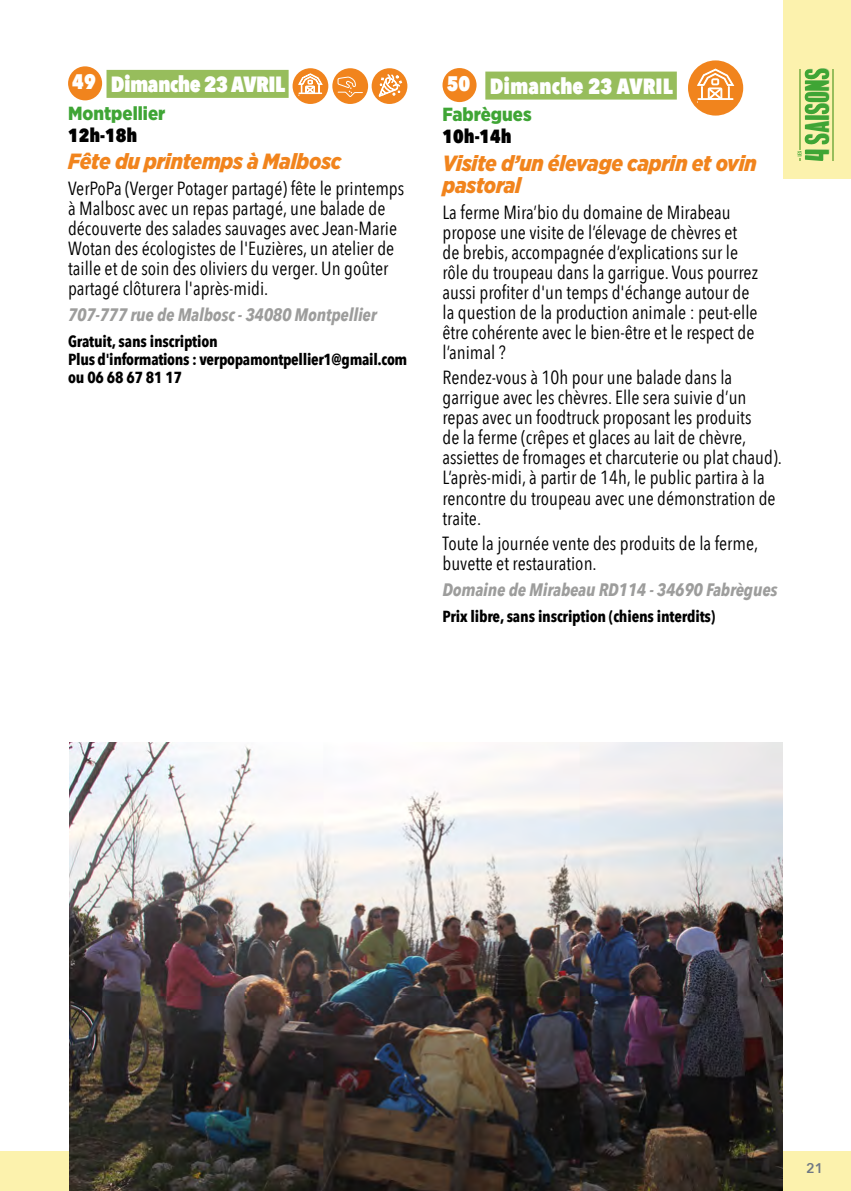
<style>
.page{position:relative;width:851px;height:1191px;background:#fff}
.page>*{position:absolute;margin:0;border:0;box-sizing:border-box;transform-origin:0 0}
.t1{font:italic 900 22px/22px "Gotham Narrow";letter-spacing:-.01em;color:#f1841d}
.t2{font:800 22px "Avenir Next Condensed";letter-spacing:-.02em;color:#fff}
.t3{font:800 22px "Avenir Next Condensed";color:#fff}
.t4{font:19px/20px "Avenir Next Condensed";color:#000}
.t5{font:900 19px "Gotham Narrow";color:#3fa535}
.t6{font:800 19px "Avenir Next Condensed";color:#000}
.t7{font:italic 700 18px "Avenir Next Condensed";letter-spacing:-.01em;color:#9d9d9c}
.t8{font:700 16px/18px "Avenir Next Condensed";letter-spacing:-.01em;color:#000}
.t9{font:600 14px "Avenir Next";color:#6f7884}
.s1{font-size:21px}
</style>
<div class="page">
<div style="left:0;top:1151px;width:850px;height:40px;background:#fcf2ad"></div>
<div style="left:782px;top:0;width:68px;height:179px;background:#fcf2ad"></div>
<hr style="left:832px;top:69px;width:1px;height:92px;background:#97bd5c">
<svg style="left:797px;top:68px;width:32px;height:93px"></svg>
<div style="left:106px;top:70px;width:182px;height:28px;background:#97bd5c"></div>
<div style="left:68px;top:66px;width:34px;height:34px;background:#f1841d;border-radius:50%"></div>
<div style="left:292px;top:68px;width:36px;height:36px;background:#f1841d;border-radius:50%"></div>
<svg style="left:298px;top:73px;width:24px;height:21px"></svg>
<div style="left:332px;top:68px;width:36px;height:36px;background:#f1841d;border-radius:50%"></div>
<svg style="left:337px;top:76px;width:26px;height:21px"></svg>
<div style="left:371px;top:68px;width:36px;height:36px;background:#f1841d;border-radius:50%"></div>
<svg style="left:379px;top:75px;width:23px;height:22px"></svg>
<div style="left:485px;top:72px;width:191px;height:28px;background:#97bd5c"></div>
<div style="left:442px;top:68px;width:34px;height:34px;background:#f1841d;border-radius:50%"></div>
<div style="left:688px;top:60px;width:55px;height:56px;background:#f1841d;border-radius:50%"></div>
<svg style="left:697px;top:69px;width:37px;height:31px"></svg>
<img style="left:70px;top:742px;width:712px;height:449px">
<p class="t2" style="left:72px;top:70px;width:214px"><span class="s1">49</span> Dimanche 23 AVRIL</p>
<p class="t5" style="left:68px;top:100px;width:99px">Montpellier</p>
<p class="t6" style="left:68px;top:123px;width:71px">12h-18h</p>
<p class="t1" style="left:68px;top:150px;width:275px">Fête du printemps à Malbosc</p>
<p class="t4" style="left:68px;top:177px;width:337px">VerPoPa (Verger Potager partagé) fête le printemps à Malbosc avec un repas partagé, une balade de découverte des salades sauvages avec Jean-Marie Wotan des écologistes de l'Euzières, un atelier de taille et de soin des oliviers du verger. Un goûter partagé clôturera l'après-midi.</p>
<p class="t7" style="left:68px;top:303px;width:310px">707-777 rue de Malbosc - 34080 Montpellier</p>
<p class="t8" style="left:68px;top:332px;width:341px">Gratuit, sans inscription<br>Plus d'informations : verpopamontpellier1@gmail.com ou 06 68 67 81 17</p>
<p class="t3" style="left:446px;top:72px;width:228px"><span class="s1">50</span> Dimanche 23 AVRIL</p>
<p class="t5" style="left:442px;top:102px;width:91px">Fabrègues</p>
<p class="t6" style="left:442px;top:125px;width:71px">10h-14h</p>
<p class="t1" style="left:442px;top:152px;width:316px">Visite d’un élevage caprin et ovin pastoral</p>
<p class="t4" style="left:442px;top:201px;width:317px">La ferme Mira’bio du domaine de Mirabeau propose une visite de l’élevage de chèvres et de brebis, accompagnée d’explications sur le rôle du troupeau dans la garrigue. Vous pourrez aussi profiter d'un temps d'échange autour de la question de la production animale : peut-elle être cohérente avec le bien-être et le respect de l’animal ?</p>
<p class="t4" style="left:442px;top:367px;width:341px">Rendez-vous à 10h pour une balade dans la garrigue avec les chèvres. Elle sera suivie d’un repas avec un foodtruck proposant les produits<br>de la ferme (crêpes et glaces au lait de chèvre, assiettes de fromages et charcuterie ou plat chaud).<br>L’après-midi, à partir de 14h, le public partira à la rencontre du troupeau avec une démonstration de traite.</p>
<p class="t4" style="left:442px;top:532px;width:317px">Toute la journée vente des produits de la ferme, buvette et restauration.</p>
<p class="t7" style="left:442px;top:578px;width:336px">Domaine de Mirabeau RD114 - 34690 Fabrègues</p>
<p class="t8" style="left:442px;top:607px;width:274px">Prix libre, sans inscription (chiens interdits)</p>
<p class="t9" style="left:806px;top:1155px;width:19px">21</p>
</div>
